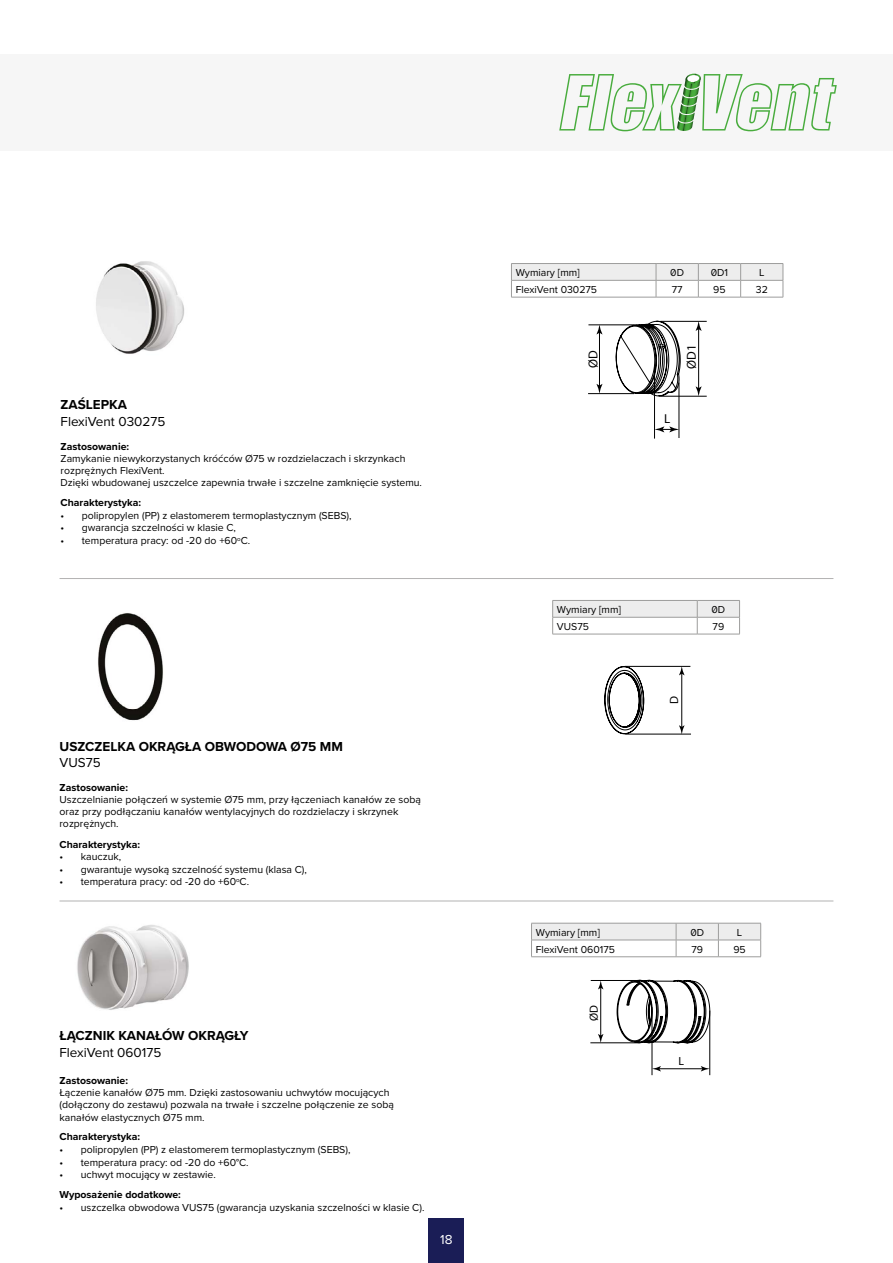
<style>
.page{position:relative;width:893px;height:1263px;background:#fff}
.page>*{position:absolute;margin:0;border:0;box-sizing:border-box;transform-origin:0 0}
.t1{font:700 13.5px "Proxima Nova";color:#000}
.t2{font:13.5px "Proxima Nova";color:#000}
.t3{font:13.5px "Proxima Nova";color:#fff}
.t4{font:13.05px "Myriad Pro";color:#000}
.t5{font:12px "Myriad Pro";color:#000}
.t6{font:11.7px "Myriad Pro";color:#000}
.t7{font:10.5px/12px "Proxima Nova";color:#000}
.t8{font:700 10.5px "Proxima Nova";color:#000}
</style>
<div class="page">
<div style="left:429px;top:1218px;width:35px;height:45px;background:#1a1d56"></div>
<div style="left:0;top:54px;width:893px;height:97px;background:#f6f6f6"></div>
<svg style="left:559px;top:74px;width:278px;height:57px"></svg>
<img style="left:96px;top:261px;width:88px;height:93px">
<svg style="left:615px;top:320px;width:66px;height:77px"></svg>
<hr style="left:660px;top:321px;width:47px;height:1px;background:#000">
<hr style="left:660px;top:396px;width:47px;height:1px;background:#000">
<hr style="left:698px;top:328px;width:1px;height:62px;background:#000">
<svg style="left:696px;top:321px;width:6px;height:10px"></svg>
<svg style="left:696px;top:386px;width:6px;height:10px"></svg>
<hr style="left:588px;top:325px;width:47px;height:1px;background:#000">
<hr style="left:588px;top:393px;width:46px;height:1px;background:#000">
<hr style="left:599px;top:331px;width:1px;height:56px;background:#000">
<svg style="left:596px;top:325px;width:6px;height:9px"></svg>
<svg style="left:596px;top:384px;width:6px;height:10px"></svg>
<svg style="left:655px;top:426px;width:24px;height:6px"></svg>
<hr style="left:654px;top:366px;width:1px;height:73px;background:#000">
<hr style="left:679px;top:383px;width:1px;height:55px;background:#000">
<svg style="left:511px;top:263px;width:273px;height:34px"></svg>
<hr style="left:511px;top:297px;width:145px;height:1px;background:#9d9d9c">
<hr style="left:656px;top:297px;width:42px;height:1px;background:#9d9d9c">
<hr style="left:698px;top:297px;width:43px;height:1px;background:#9d9d9c">
<hr style="left:741px;top:297px;width:42px;height:1px;background:#9d9d9c">
<img style="left:98px;top:613px;width:65px;height:108px">
<svg style="left:604px;top:666px;width:40px;height:68px"></svg>
<hr style="left:625px;top:666px;width:65px;height:1px;background:#000">
<hr style="left:625px;top:734px;width:66px;height:1px;background:#000">
<hr style="left:681px;top:672px;width:1px;height:56px;background:#000">
<svg style="left:679px;top:666px;width:5px;height:9px"></svg>
<svg style="left:679px;top:725px;width:5px;height:9px"></svg>
<svg style="left:552px;top:600px;width:188px;height:34px"></svg>
<hr style="left:552px;top:634px;width:145px;height:1px;background:#9d9d9c">
<hr style="left:697px;top:634px;width:43px;height:1px;background:#9d9d9c">
<img style="left:77px;top:925px;width:112px;height:85px">
<svg style="left:531px;top:923px;width:230px;height:33px"></svg>
<hr style="left:531px;top:956px;width:145px;height:1px;background:#9d9d9c">
<hr style="left:676px;top:956px;width:42px;height:1px;background:#9d9d9c">
<hr style="left:718px;top:956px;width:43px;height:1px;background:#9d9d9c">
<svg style="left:616px;top:979px;width:94px;height:64px"></svg>
<hr style="left:591px;top:980px;width:50px;height:1px;background:#000">
<hr style="left:590px;top:1042px;width:50px;height:1px;background:#000">
<hr style="left:600px;top:986px;width:1px;height:51px;background:#000">
<svg style="left:598px;top:981px;width:5px;height:8px"></svg>
<svg style="left:598px;top:1034px;width:5px;height:9px"></svg>
<hr style="left:658px;top:1068px;width:46px;height:1px;background:#000">
<svg style="left:701px;top:1066px;width:8px;height:5px"></svg>
<svg style="left:653px;top:1066px;width:8px;height:5px"></svg>
<hr style="left:652px;top:1007px;width:1px;height:68px;background:#000">
<hr style="left:709px;top:1010px;width:1px;height:65px;background:#000">
<hr style="left:60px;top:578px;width:773px;height:1px;background:#b3b2b2">
<hr style="left:60px;top:900px;width:773px;height:1px;background:#b3b2b2">
<p class="t1" style="left:61px;top:395px;width:68px">ZAŚLEPKA</p>
<p class="t2" style="left:61px;top:411px;width:106px">FlexiVent 030275</p>
<p class="t8" style="left:61px;top:438px;width:70px">Zastosowanie:</p>
<p class="t7" style="left:61px;top:452px;width:363px">Zamykanie niewykorzystanych króćców Ø75 w rozdzielaczach i skrzynkach rozprężnych FlexiVent.<br>Dzięki wbudowanej uszczelce zapewnia trwałe i szczelne zamknięcie systemu.</p>
<p class="t8" style="left:61px;top:495px;width:82px">Charakterystyka:</p>
<p class="t7" style="left:61px;top:509px;width:292px">• polipropylen (PP) z elastomerem termoplastycznym (SEBS),</p>
<p class="t7" style="left:61px;top:521px;width:177px">• gwarancja szczelności w klasie C,</p>
<p class="t7" style="left:61px;top:534px;width:191px">• temperatura pracy: od -20 do +60<sup>o</sup>С.</p>
<p class="t1" style="left:60px;top:736px;width:285px">USZCZELKA OKRĄGŁA OBWODOWA Ø75 MM</p>
<p class="t2" style="left:60px;top:752px;width:43px">VUS75</p>
<p class="t8" style="left:60px;top:779px;width:70px">Zastosowanie:</p>
<p class="t7" style="left:60px;top:793px;width:363px">Uszczelnianie połączeń w systemie Ø75 mm, przy łączeniach kanałów ze sobą oraz przy podłączaniu kanałów wentylacyjnych do rozdzielaczy i skrzynek rozprężnych.</p>
<p class="t8" style="left:60px;top:836px;width:82px">Charakterystyka:</p>
<p class="t7" style="left:60px;top:850px;width:63px">• kauczuk,</p>
<p class="t7" style="left:60px;top:863px;width:249px">• gwarantuje wysoką szczelność systemu (klasa C),</p>
<p class="t7" style="left:60px;top:875px;width:191px">• temperatura pracy: od -20 do +60<sup>o</sup>С.</p>
<p class="t1" style="left:60px;top:1026px;width:190px">ŁĄCZNIK KANAŁÓW OKRĄGŁY</p>
<p class="t2" style="left:60px;top:1042px;width:103px">FlexiVent 060175</p>
<p class="t8" style="left:60px;top:1072px;width:70px">Zastosowanie:</p>
<p class="t7" style="left:60px;top:1086px;width:336px">Łączenie kanałów Ø75 mm. Dzięki zastosowaniu uchwytów mocujących (dołączony do zestawu) pozwala na trwałe i szczelne połączenie ze sobą kanałów elastycznych Ø75 mm.</p>
<p class="t8" style="left:60px;top:1129px;width:82px">Charakterystyka:</p>
<p class="t7" style="left:60px;top:1143px;width:292px">• polipropylen (PP) z elastomerem termoplastycznym (SEBS),</p>
<p class="t7" style="left:60px;top:1156px;width:191px">• temperatura pracy: od -20 do +60°С.</p>
<p class="t7" style="left:60px;top:1168px;width:158px">• uchwyt mocujący w zestawie.</p>
<p class="t8" style="left:60px;top:1187px;width:123px">Wyposażenie dodatkowe:</p>
<p class="t7" style="left:60px;top:1201px;width:366px">• uszczelka obwodowa VUS75 (gwarancja uzyskania szczelności w klasie C).</p>
<p class="t3" style="left:440px;top:1230px;width:14px">18</p>
<p class="t7" style="left:516px;top:266px;width:66px">Wymiary [mm]</p>
<p class="t7" style="left:670px;top:266px;width:15px">0D</p>
<p class="t7" style="left:711px;top:266px;width:19px">0D1</p>
<p class="t7" style="left:759px;top:266px;width:7px">L</p>
<p class="t7" style="left:516px;top:283px;width:83px">FlexiVent 030275</p>
<p class="t7" style="left:672px;top:283px;width:12px">77</p>
<p class="t7" style="left:713px;top:283px;width:14px">95</p>
<p class="t7" style="left:756px;top:283px;width:14px">32</p>
<p class="t4" style="left:585px;top:368px;width:19px;rotate:-90deg">ØD</p>
<p class="t4" style="left:683px;top:369px;width:26px;rotate:-90deg">ØD1</p>
<p class="t4" style="left:664px;top:411px;width:8px">L</p>
<p class="t7" style="left:557px;top:603px;width:66px">Wymiary [mm]</p>
<p class="t7" style="left:711px;top:603px;width:15px">0D</p>
<p class="t7" style="left:557px;top:620px;width:34px">VUS75</p>
<p class="t7" style="left:713px;top:620px;width:13px">79</p>
<p class="t5" style="left:667px;top:704px;width:9px;rotate:-90deg">D</p>
<p class="t7" style="left:536px;top:926px;width:66px">Wymiary [mm]</p>
<p class="t7" style="left:690px;top:926px;width:15px">0D</p>
<p class="t7" style="left:737px;top:926px;width:7px">L</p>
<p class="t7" style="left:536px;top:942px;width:81px">FlexiVent 060175</p>
<p class="t7" style="left:691px;top:942px;width:13px">79</p>
<p class="t7" style="left:733px;top:942px;width:14px">95</p>
<p class="t6" style="left:587px;top:1021px;width:17px;rotate:-90deg">ØD</p>
<p class="t6" style="left:678px;top:1054px;width:7px">L</p>
</div>
